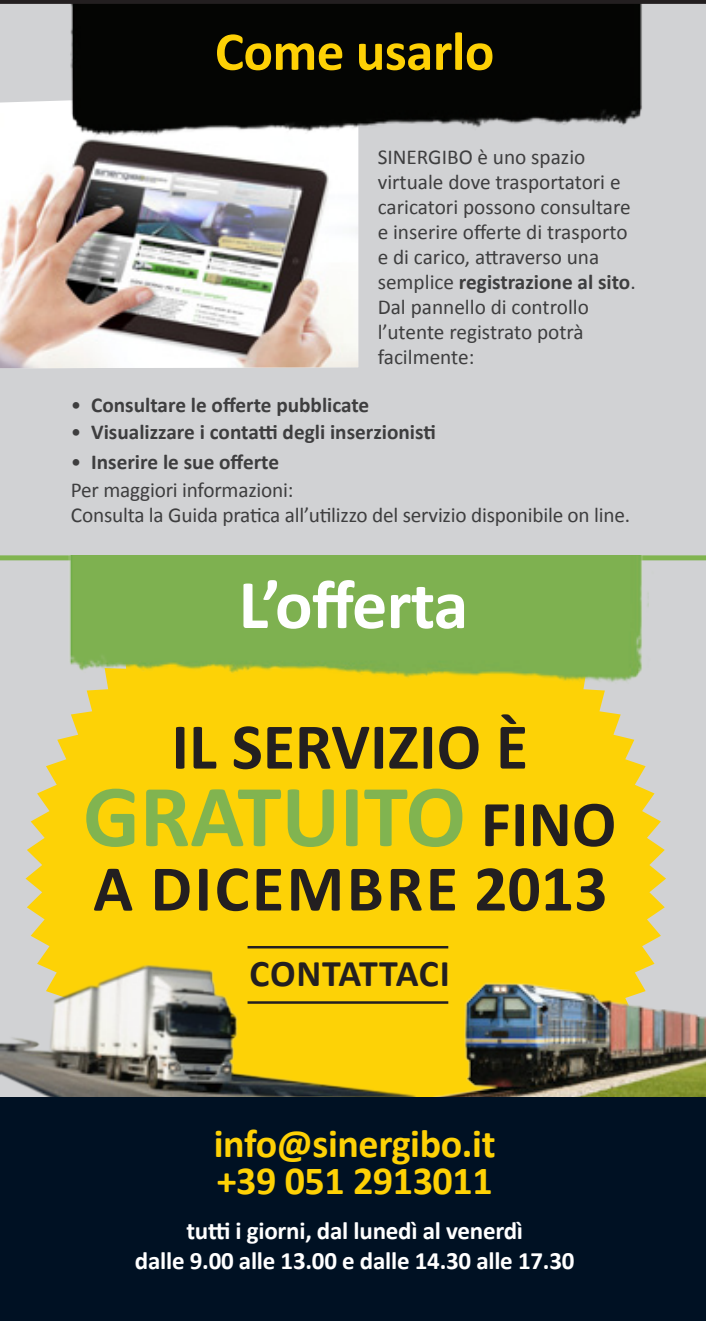
<style>
.page{position:relative;width:706px;height:1321px;background:#fff}
.page>*{position:absolute;margin:0;border:0;box-sizing:border-box;transform-origin:0 0}
.t1{font:700 89.25px "Calibri";color:#81b450}
.t2{font:700 70px "Calibri";letter-spacing:-.01em;color:#fff}
.t3{font:700 65.75px "Calibri";letter-spacing:.04em;color:#231f20}
.t4{font:700 65.75px "Calibri";color:#231f20}
.t5{font:700 55px "Calibri";letter-spacing:-.01em;color:#fed105}
.t6{font:700 40px "Calibri";letter-spacing:-.01em;color:#fed105}
.t7{font:700 37.75px "Calibri";letter-spacing:.015em;color:#231f20}
.t8{font:700 25px "Calibri";letter-spacing:-.01em;color:#fff}
.t9{font:21.25px/25px "Calibri";letter-spacing:-.005em;color:#3e3e3f}
.t10{font:700 21.25px "Calibri";color:#3e3e3f}
.s1{font-weight:700}
.s2{font-weight:400}
.s3{font-size:65.75px;color:#231f20}
</style>
<div class="page">
<div style="left:0;top:0;width:705px;height:1321px;background:#d1d2d4"></div>
<svg style="left:0;top:100px;width:60px;height:269px"></svg>
<img style="left:0;top:113px;width:358px;height:255px">
<img style="left:60px;top:4px;width:582px;height:150px">
<hr style="left:0;top:0;width:705px;height:4px;background:#231f20">
<svg style="left:26px;top:560px;width:639px;height:537px;background:#f8d11b"></svg>
<div style="left:0;top:555px;width:705px;height:5px;background:#81b450"></div>
<img style="left:420px;top:875px;width:285px;height:222px">
<img style="left:0;top:840px;width:416px;height:257px">
<img style="left:39px;top:555px;width:629px;height:148px">
<hr style="left:247px;top:946px;width:201px;height:2px;background:#231f20">
<hr style="left:247px;top:1001px;width:201px;height:2px;background:#231f20">
<div style="left:0;top:1097px;width:705px;height:224px;background:#001123"></div>
<p class="t5" style="left:215px;top:16px;width:281px">Come usarlo</p>
<p class="t9" style="left:377px;top:144px;width:259px">SINERGIBO è uno spazio virtuale dove trasportatori e caricatori possono consultare e inserire offerte di trasporto e di carico, attraverso una semplice <span class="s1">registrazione al sito</span>.</p>
<p class="t9" style="left:377px;top:294px;width:213px">Dal pannello di controllo l’utente registrato potrà facilmente:</p>
<p class="t10" style="left:71px;top:391px;width:300px"><span class="s2">•</span> Consultare le offerte pubblicate</p>
<p class="t10" style="left:71px;top:418px;width:366px"><span class="s2">•</span> Visualizzare i contatti degli inserzionisti</p>
<p class="t10" style="left:71px;top:448px;width:209px"><span class="s2">•</span> Inserire le sue offerte</p>
<p class="t9" style="left:71px;top:477px;width:224px">Per maggiori informazioni:</p>
<p class="t9" style="left:71px;top:502px;width:560px">Consulta la Guida pratica all’utilizzo del servizio disponibile on line.</p>
<p class="t2" style="left:238px;top:560px;width:231px">L’offerta</p>
<p class="t4" style="left:171px;top:704px;width:358px">IL SERVIZIO È</p>
<p class="t1" style="left:83px;top:759px;width:534px">GRATUITO <span class="s3">FINO</span></p>
<p class="t3" style="left:93px;top:846px;width:515px">A DICEMBRE 2013</p>
<p class="t7" style="left:249px;top:949px;width:202px">CONTATTACI</p>
<p class="t6" style="left:214px;top:1118px;width:283px">info@sinergibo.it</p>
<p class="t6" style="left:216px;top:1155px;width:277px">+39 051 2913011</p>
<p class="t8" style="left:186px;top:1215px;width:338px">tutti i giorni, dal lunedì al venerdì</p>
<p class="t8" style="left:135px;top:1245px;width:441px">dalle 9.00 alle 13.00 e dalle 14.30 alle 17.30</p>
</div>
